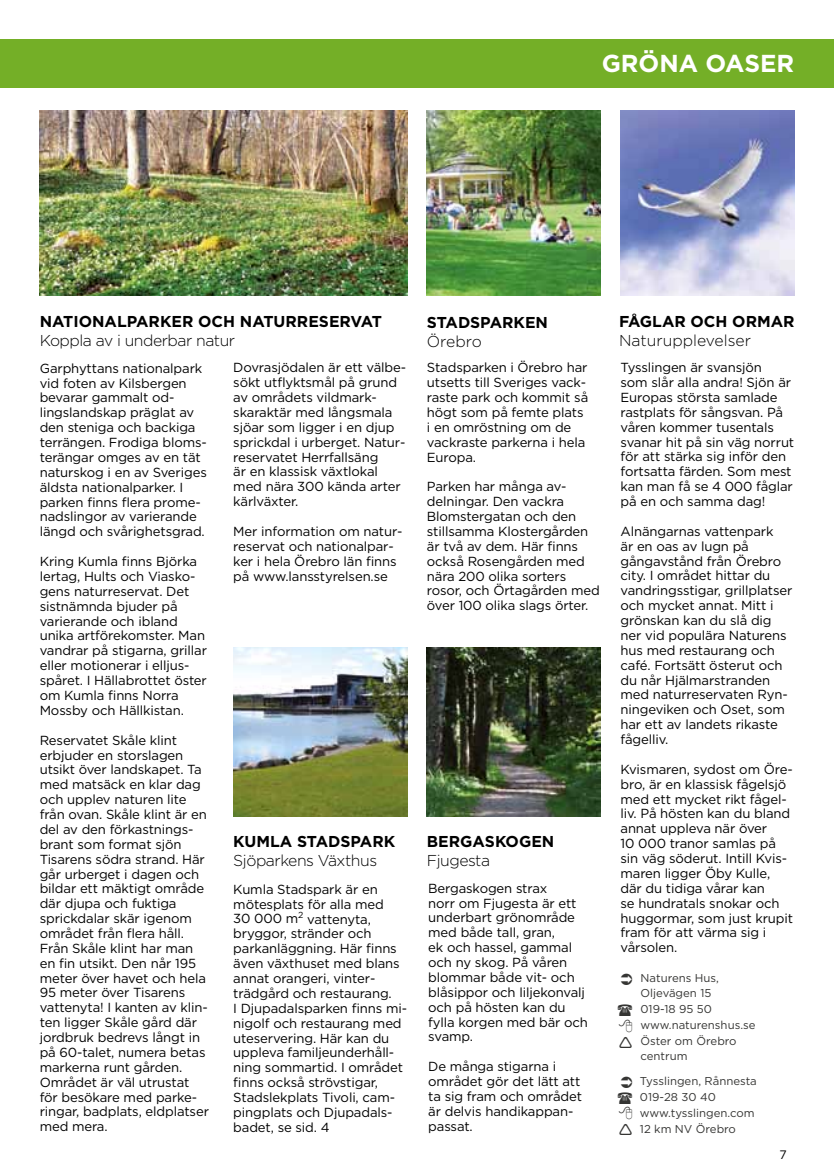
<style>
.page{position:relative;width:834px;height:1176px;background:#fff}
.page>*{position:absolute;margin:0;border:0;box-sizing:border-box;transform-origin:0 0}
.t1{font:700 24.5px "Gotham";color:#fff}
.t2{font:700 15.75px "Gotham";color:#000}
.t3{font:300 15.75px "Gotham";letter-spacing:-.03em;color:#000}
.t4{font:300 15.75px "Gotham";color:#000}
.t5{font:13.12px/14.9px "Gotham";letter-spacing:-.01em;color:#000}
.t6{font:12.25px "Gotham";color:#000}
.t7{font:11.38px/15.8px "Gotham";color:#353533}
</style>
<div class="page">
<img style="left:233px;top:647px;width:174px;height:169px">
<img style="left:620px;top:110px;width:174px;height:186px">
<img style="left:40px;top:110px;width:367px;height:186px">
<img style="left:427px;top:647px;width:173px;height:169px">
<img style="left:427px;top:110px;width:173px;height:186px">
<div style="left:0;top:39px;width:833px;height:49px;background:#74af27"></div>
<h1 class="t1" style="left:601px;top:47px;width:194px">GRÖNA OASER</h1>
<p class="t2" style="left:40px;top:311px;width:340px">NATIONALPARKER OCH NATURRESERVAT</p>
<p class="t3" style="left:40px;top:330px;width:197px">Koppla av i underbar natur</p>
<p class="t5" style="left:40px;top:360px;width:169px">Garphyttans nationalpark vid foten av Kilsbergen bevarar gammalt od&shy;lingslandskap präglat av den steniga och backiga terrängen. Frodiga bloms&shy;terängar omges av en tät naturskog i en av Sveriges äldsta nationalparker. I parken finns flera prome&shy;nadslingor av varierande längd och svårighetsgrad.</p>
<p class="t5" style="left:40px;top:554px;width:169px">Kring Kumla finns Björka lertag, Hults och Viasko&shy;gens naturreservat. Det sistnämnda bjuder på varierande och ibland unika artförekomster. Man vandrar på stigarna, grillar eller motionerar i elljus&shy;spåret. I Hällabrottet öster om Kumla finns Norra<br>Mossby och Hällkistan.</p>
<p class="t5" style="left:40px;top:732px;width:171px">Reservatet Skåle klint erbjuder en storslagen utsikt över landskapet. Ta med matsäck en klar dag och upplev naturen lite från ovan. Skåle klint är en del av den förkastnings&shy;brant som format sjön<br>Tisarens södra strand. Här går urberget i dagen och bildar ett mäktigt område där djupa och fuktiga sprickdalar skär igenom området från flera håll.<br>Från Skåle klint har man en fin utsikt. Den når 195 meter över havet och hela<br>95 meter över Tisarens vattenyta! I kanten av klin&shy;ten ligger Skåle gård där jordbruk bedrevs långt in på 60-talet, numera betas markerna runt gården.<br>Området är väl utrustat för besökare med parke&shy;ringar, badplats, eldplatser med mera.</p>
<p class="t5" style="left:233px;top:360px;width:174px">Dovrasjödalen är ett välbe&shy;sökt utflyktsmål på grund av områdets vildmark&shy;skaraktär med långsmala sjöar som ligger i en djup sprickdal i urberget. Natur&shy;reservatet Herrfallsäng<br>är en klassisk växtlokal med nära 300 kända arter kärlväxter.</p>
<p class="t5" style="left:233px;top:523px;width:171px">Mer information om natur&shy;reservat och nationalpar&shy;ker i hela Örebro län finns på www.lansstyrelsen.se</p>
<p class="t2" style="left:233px;top:831px;width:95px">KUMLA STADS</p>
<p class="t2" style="left:350px;top:831px;width:46px">PARK</p>
<p class="t3" style="left:233px;top:850px;width:145px">Sjöparkens Växthus</p>
<p class="t5" style="left:233px;top:881px;width:175px">Kumla Stadspark är en mötesplats för alla med<br>30 000 m<sup>2</sup> vattenyta, bryggor, stränder och parkanläggning. Här finns även växthuset med blans annat orangeri, vinter&shy;trädgård och restaurang.<br>I Djupadalsparken finns mi&shy;nigolf och restaurang med uteservering. Här kan du uppleva familjeunderhåll&shy;ning sommartid. I området finns också strövstigar,<br>Stadslekplats Tivoli, cam&shy;pingplats och Djupadals&shy;badet, se sid. 4</p>
<p class="t2" style="left:427px;top:312px;width:123px">STADSPARKEN</p>
<p class="t3" style="left:427px;top:331px;width:56px">Örebro</p>
<p class="t5" style="left:427px;top:360px;width:163px">Stadsparken i Örebro har utsetts till Sveriges vack&shy;raste park och kommit så högt som på femte plats i en omröstning om de vackraste parkerna i hela<br>Europa.</p>
<p class="t5" style="left:427px;top:479px;width:174px">Parken har många av&shy;delningar. Den vackra<br>Blomstergatan och den stillsamma Klostergården är två av dem. Här finns också Rosengården med nära 200 olika sorters rosor, och Örtagården med över 100 olika slags örter.</p>
<p class="t2" style="left:427px;top:831px;width:129px">BERGASKOGE N</p>
<p class="t3" style="left:427px;top:850px;width:65px">Fjugesta</p>
<p class="t5" style="left:428px;top:880px;width:161px">Bergaskogen strax<br>norr om Fjugesta är ett underbart grönområde med både tall, gran,<br>ek och hassel, gammal och ny skog. På våren blommar både vit- och blåsippor och liljekonvalj och på hösten kan du fylla korgen med bär och svamp.</p>
<p class="t5" style="left:428px;top:1058px;width:155px">De många stigarna i området gör det lätt att ta sig fram och området är delvis handikappan&shy;passat.</p>
<p class="t2" style="left:619px;top:311px;width:12px">FÅG</p>
<p class="t2" style="left:652px;top:311px;width:144px">LAR OCH ORMAR</p>
<p class="t4" style="left:619px;top:330px;width:133px">Naturupplevelser</p>
<p class="t5" style="left:620px;top:360px;width:175px">Tysslingen är svansjön<br>som slår alla andra! Sjön är<br>Europas största samlade rastplats för sångsvan. På våren kommer tusentals svanar hit på sin väg norrut för att stärka sig inför den fortsatta färden. Som mest kan man få se 4 000 fåglar på en och samma dag!</p>
<p class="t5" style="left:620px;top:523px;width:173px">Alnängarnas vattenpark<br>är en oas av lugn på gångavstånd från Örebro city. I området hittar du vandringsstigar, grillplatser och mycket annat. Mitt i grönskan kan du slå dig ner vid populära Naturens hus med restaurang och café. Fortsätt österut och du når Hjälmarstranden med naturreservaten Ryn&shy;ningeviken och Oset, som har ett av landets rikaste fågelliv.</p>
<p class="t5" style="left:620px;top:761px;width:174px">Kvismaren, sydost om Öre&shy;bro, är en klassisk fågelsjö med ett mycket rikt fågel&shy;liv. På hösten kan du bland annat uppleva när över<br>10 000 tranor samlas på sin väg söderut. Intill Kvis&shy;maren ligger Öby Kulle, där du tidiga vårar kan<br>se hundratals snokar och huggormar, som just krupit fram för att värma sig i vårsolen.</p>
<p class="t7" style="left:640px;top:969px;width:116px">Naturens Hus,<br>Oljevägen 15<br>019-18 95 50 www.naturenshus.se<br>Öster om Örebro centrum</p>
<p class="t7" style="left:639px;top:1073px;width:118px">Tysslingen, Rånnesta<br>019-28 30 40 www.tysslingen.com<br>12 km NV Örebro</p>
<p class="t6" style="left:779px;top:1147px;width:9px">7</p>
</div>
